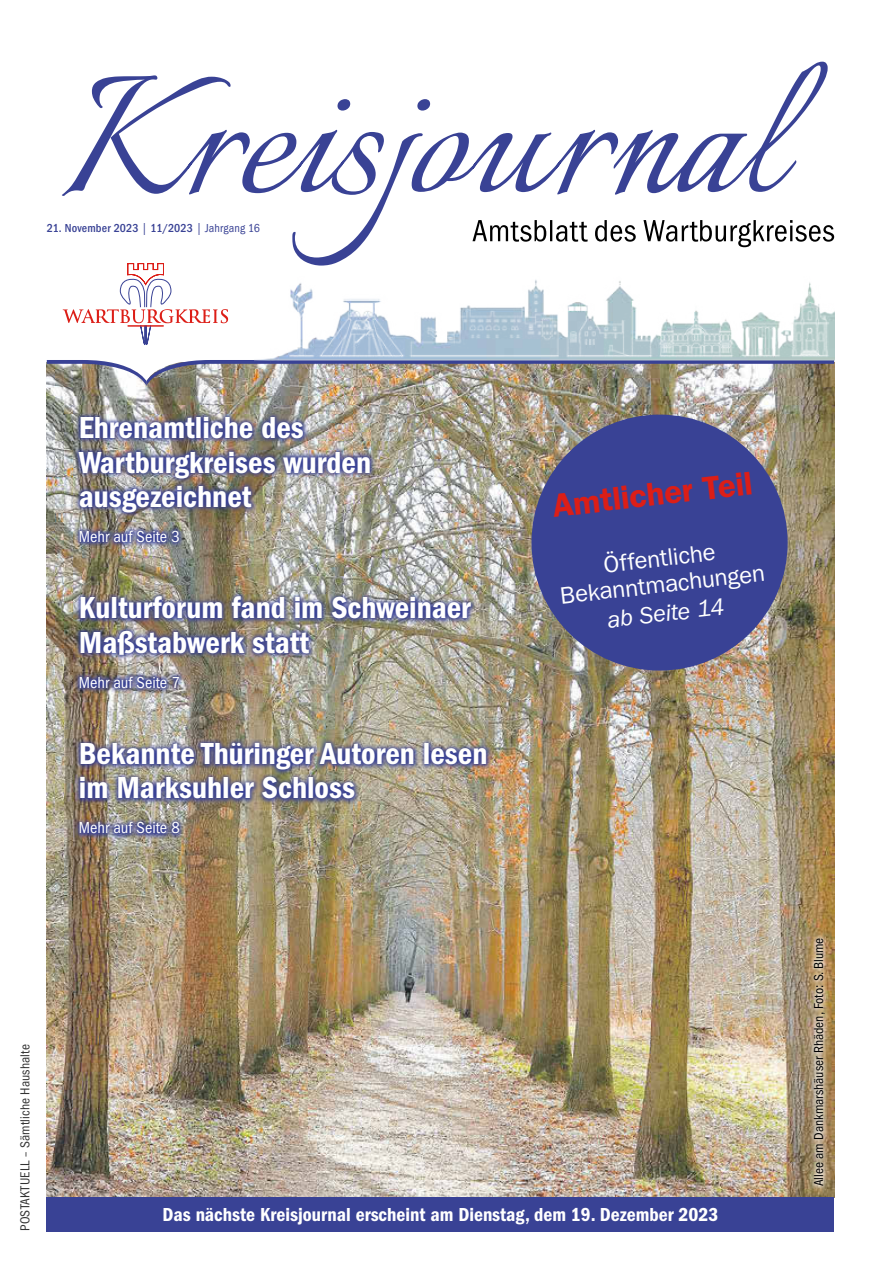
<style>
.page{position:relative;width:881px;height:1263px;background:#fff}
.page>*{position:absolute;margin:0;border:0;box-sizing:border-box;transform-origin:0 0}
.t1{font:600 33px "Franklin Gothic LT";color:#dc1e17}
.t2{font:600 condensed 31.5px/34.3px "Franklin Gothic LT";color:#fff}
.t3{font:24px/26.2px "Franklin Gothic LT";color:#fff;text-align:center}
.t4{font:italic 24px "Franklin Gothic LT";color:#fff}
.t5{font:600 condensed 19.5px "Franklin Gothic LT";color:#fff}
.t6{font:condensed 16.5px "Franklin Gothic LT";color:#fff}
.t7{font:condensed 13.5px "Franklin Gothic LT";color:#000}
.t8{font:condensed 13.5px "Franklin Gothic LT";letter-spacing:.01em;color:#333}
.t9{font:500 condensed 12px "Franklin Gothic LT";letter-spacing:.015em;color:#394295}
.s1{font-weight:400}
</style>
<div class="page">
<img style="left:47px;top:386px;width:786px;height:811px">
<svg style="left:47px;top:266px;width:786px;height:120px"></svg>
<svg style="left:62px;top:62px;width:765px;height:204px"></svg>
<svg style="left:472px;top:220px;width:361px;height:27px"></svg>
<div style="left:47px;top:1197px;width:786px;height:34px;background:#394295"></div>
<img style="left:73px;top:412px;width:418px;height:427px">
<div style="left:531px;top:415px;width:256px;height:255px;background:#394295;border-radius:50%"></div>
<svg style="left:804px;top:929px;width:28px;height:265px"></svg>
<svg style="left:805px;top:931px;width:25px;height:262px;background:#b6a07f"></svg>
<p class="t9" style="left:47px;top:221px;width:215px">21. November 2023 <span class="s1">|</span> 11/2023 <span class="s1">| Jahrgang 16</span></p>
<p class="t2" style="left:79px;top:411px;width:294px">Ehrenamtliche des<br>Wartburgkreises wurden ausgezeichnet</p>
<p class="t6" style="left:79px;top:527px;width:102px">Mehr auf Seite 3</p>
<p class="t2" style="left:79px;top:591px;width:393px">Kulturforum fand im Schweinaer<br>Maßstabwerk statt</p>
<p class="t6" style="left:79px;top:673px;width:102px">Mehr auf Seite 7</p>
<p class="t2" style="left:79px;top:736px;width:410px">Bekannte Thüringer Autoren lesen im Marksuhler Schloss</p>
<p class="t6" style="left:79px;top:819px;width:102px">Mehr auf Seite 8</p>
<p class="t1" style="left:549px;top:487px;width:202px;rotate:-7deg">Amtlicher Teil</p>
<p class="t3" style="left:555px;top:558px;width:207px;rotate:-7deg">Öffentliche<br>Bekanntmachungen</p>
<p class="t4" style="left:605px;top:607px;width:119px;rotate:-7deg">ab Seite 14</p>
<p class="t8" style="left:18px;top:1231px;width:189px;rotate:-90deg">POSTAKTUELL – Sämtliche Haushalte</p>
<p class="t5" style="left:162px;top:1204px;width:557px">Das nächste Kreisjournal erscheint am Dienstag, dem 19. Dezember 2023</p>
<p class="t7" style="left:810px;top:1186px;width:250px;rotate:-90deg">Allee am Dankmarshäuser Rhäden, Foto: S. Blume</p>
</div>
